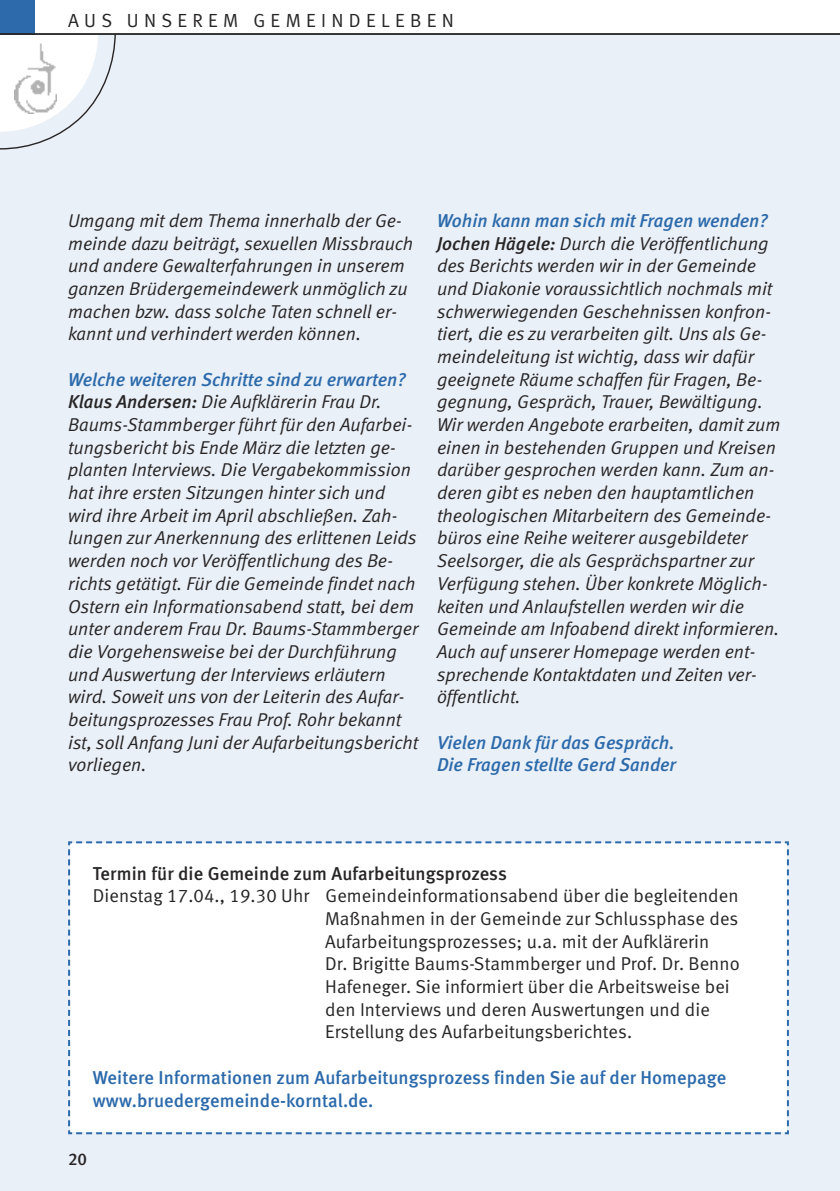
<style>
.page{position:relative;width:840px;height:1191px;background:#fff}
.page>*{position:absolute;margin:0;border:0;box-sizing:border-box;transform-origin:0 0}
.t1{font:19px "Meta Normal LF";letter-spacing:.28em;color:#272526}
.t2{font:italic 18.6px/22.6px "Meta Normal LF";color:#272526}
.t3{font:18.6px/22.6px "Meta Normal LF";letter-spacing:.005em;color:#272526}
.t4{font:italic 18.6px/22.6px "Meta Medium LF";color:#2c6aab}
.t5{font:18.6px/22.6px "Meta Medium LF";letter-spacing:.005em;color:#2c6aab}
.t6{font:18.6px "Meta Medium LF";letter-spacing:.005em;color:#272526}
.t7{font:17px "Meta Medium LF";color:#272526}
.s1{font-family:"Meta Medium LF"}
</style>
<div class="page">
<div style="left:0;top:18px;width:839px;height:1173px;background:#eaf0f7"></div>
<svg style="left:0;top:35px;width:116px;height:115px"></svg>
<img style="left:14px;top:43px;width:43px;height:71px">
<div style="left:0;top:1px;width:839px;height:33px;background:#fff"></div>
<div style="left:0;top:0;width:34px;height:34px;background:#2c6aab"></div>
<hr style="left:0;top:33px;width:839px;height:2px;background:#272526">
<div style="left:68px;top:841px;width:721px;height:294px;background:#fff"></div>
<p class="t1" style="left:68px;top:14px;width:387px">AUS UNSEREM GEMEINDELEBEN</p>
<p class="t2" style="left:68px;top:211px;width:346px">Umgang mit dem Thema innerhalb der Ge&shy;meinde dazu beiträgt, sexuellen Missbrauch und andere Gewalterfahrungen in unserem ganzen Brüdergemeindewerk unmöglich zu machen bzw. dass solche Taten schnell er&shy;kannt und verhindert werden können.</p>
<p class="t4" style="left:68px;top:369px;width:339px">Welche weiteren Schritte sind zu erwarten?</p>
<p class="t2" style="left:68px;top:392px;width:352px"><span class="s1">Klaus Andersen:</span> Die Aufklärerin Frau Dr.<br>Baums-Stammberger führt für den Aufarbei&shy;tungsbericht bis Ende März die letzten ge&shy;planten Interviews. Die Vergabekommission hat ihre ersten Sitzungen hinter sich und wird ihre Arbeit im April abschließen. Zah&shy;lungen zur Anerkennung des erlittenen Leids werden noch vor Veröffentlichung des Be&shy;richts getätigt. Für die Gemeinde findet nach Ostern ein Informationsabend statt, bei dem unter anderem Frau Dr. Baums-Stammberger die Vorgehensweise bei der Durchführung und Auswertung der Interviews erläutern wird. Soweit uns von der Leiterin des Aufar&shy;beitungsprozesses Frau Prof. Rohr bekannt ist, soll Anfang Juni der Aufarbeitungsbericht vorliegen.</p>
<p class="t4" style="left:437px;top:211px;width:332px">Wohin kann man sich mit Fragen wenden?</p>
<p class="t2" style="left:437px;top:233px;width:344px"><span class="s1">Jochen Hägele:</span> Durch die Veröffentlichung des Berichts werden wir in der Gemeinde und Diakonie voraussichtlich nochmals mit schwerwiegenden Geschehnissen konfron&shy;tiert, die es zu verarbeiten gilt. Uns als Ge&shy;meindeleitung ist wichtig, dass wir dafür geeignete Räume schaffen für Fragen, Be&shy;gegnung, Gespräch, Trauer, Bewältigung.<br>Wir werden Angebote erarbeiten, damit zum einen in bestehenden Gruppen und Kreisen darüber gesprochen werden kann. Zum an&shy;deren gibt es neben den hauptamtlichen theologischen Mitarbeitern des Gemeinde&shy;büros eine Reihe weiterer ausgebildeter Seelsorger, die als Gesprächspartner zur Verfügung stehen. Über konkrete Möglich&shy;keiten und Anlaufstellen werden wir die Gemeinde am Infoabend direkt informieren.<br>Auch auf unserer Homepage werden ent&shy;sprechende Kontaktdaten und Zeiten ver&shy;öffentlicht.</p>
<p class="t4" style="left:437px;top:732px;width:241px">Vielen Dank für das Gespräch.<br>Die Fragen stellte Gerd Sander</p>
<p class="t6" style="left:93px;top:866px;width:415px">Termin für die Gemeinde zum Aufarbeitungsprozess</p>
<p class="t3" style="left:325px;top:886px;width:416px;text-indent:-232px">Dienstag 17.04., 19.30 Uhr Gemeindeinformationsabend über die begleitenden Maßnahmen in der Gemeinde zur Schlussphase des Aufarbeitungsprozesses; u.a. mit der Aufklärerin<br>Dr. Brigitte Baums-Stammberger und Prof. Dr. Benno Hafeneger. Sie informiert über die Arbeitsweise bei den Interviews und deren Auswertungen und die Erstellung des Aufarbeitungsberichtes.</p>
<p class="t5" style="left:93px;top:1067px;width:634px">Weitere Informationen zum Aufarbeitungsprozess finden Sie auf der Homepage www.bruedergemeinde-korntal.de.</p>
<p class="t7" style="left:68px;top:1152px;width:21px">20</p>
</div>
